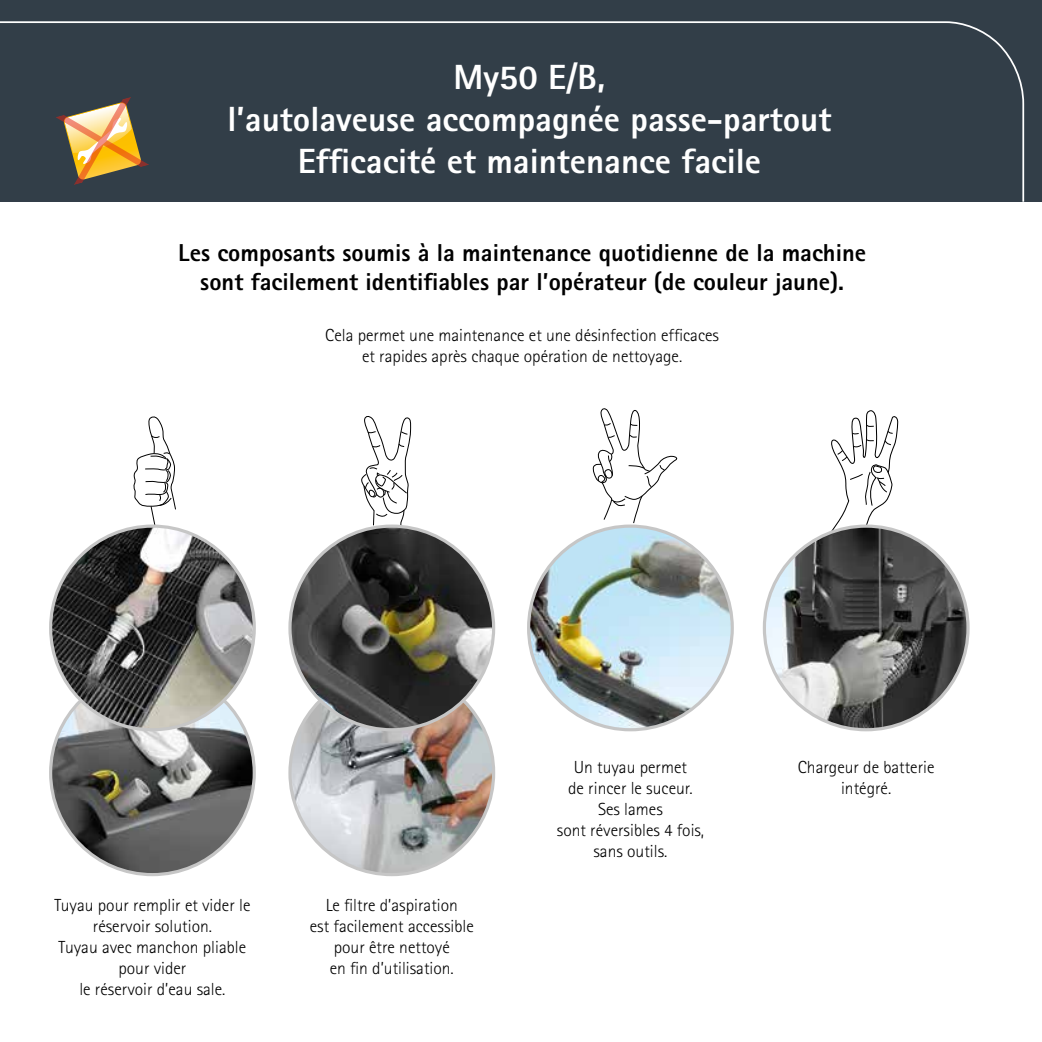
<style>
.page{position:relative;width:1042px;height:1042px;background:#fff}
.page>*{position:absolute;margin:0;border:0;box-sizing:border-box;transform-origin:0 0}
.t1{font:800 35px/42px "Rotis Sans Serif";color:#fff;text-align:center}
.t2{font:800 24.5px/29.4px "Rotis Sans Serif";color:#000;text-align:center}
.t3{font:300 17.5px/21px "Rotis Sans Serif";color:#000;text-align:center}
</style>
<div class="page">
<div style="left:0;top:0;width:1042px;height:202px;background:#323e48"></div>
<svg style="left:831px;top:410px;width:67px;height:117px"></svg>
<svg style="left:361px;top:416px;width:50px;height:113px"></svg>
<svg style="left:592px;top:408px;width:86px;height:116px"></svg>
<svg style="left:133px;top:416px;width:43px;height:113px"></svg>
<img style="left:51px;top:671px;width:203px;height:203px;border-radius:102px">
<img style="left:51px;top:526px;width:203px;height:204px;border-radius:102px">
<img style="left:764px;top:527px;width:204px;height:203px">
<svg style="left:55px;top:97px;width:94px;height:88px;background:#988155"></svg>
<img style="left:290px;top:671px;width:204px;height:203px;border-radius:102px">
<img style="left:290px;top:526px;width:204px;height:204px;border-radius:102px">
<img style="left:528px;top:526px;width:204px;height:204px;border-radius:102px">
<h1 class="t1" style="left:227px;top:56px;width:605px">My50 E/B,<br>l’autolaveuse accompagnée passe-partout<br>Efficacité et maintenance facile</h1>
<h2 class="t2" style="left:178px;top:237px;width:689px">Les composants soumis à la maintenance quotidienne de la machine sont facilement identifiables par l’opérateur (de couleur jaune).</h2>
<p class="t3" style="left:325px;top:324px;width:395px">Cela permet une maintenance et une désinfection efficaces et rapides après chaque opération de nettoyage.</p>
<p class="t3" style="left:54px;top:895px;width:198px">Tuyau pour remplir et vider le réservoir solution.<br>Tuyau avec manchon pliable pour vider<br>le réservoir d’eau sale.</p>
<p class="t3" style="left:310px;top:895px;width:165px">Le filtre d’aspiration<br>est facilement accessible pour être nettoyé<br>en fin d’utilisation.</p>
<p class="t3" style="left:557px;top:756px;width:149px">Un tuyau permet<br>de rincer le suceur.<br>Ses lames<br>sont réversibles 4 fois, sans outils.</p>
<p class="t3" style="left:798px;top:756px;width:138px">Chargeur de batterie intégré.</p>
</div>
